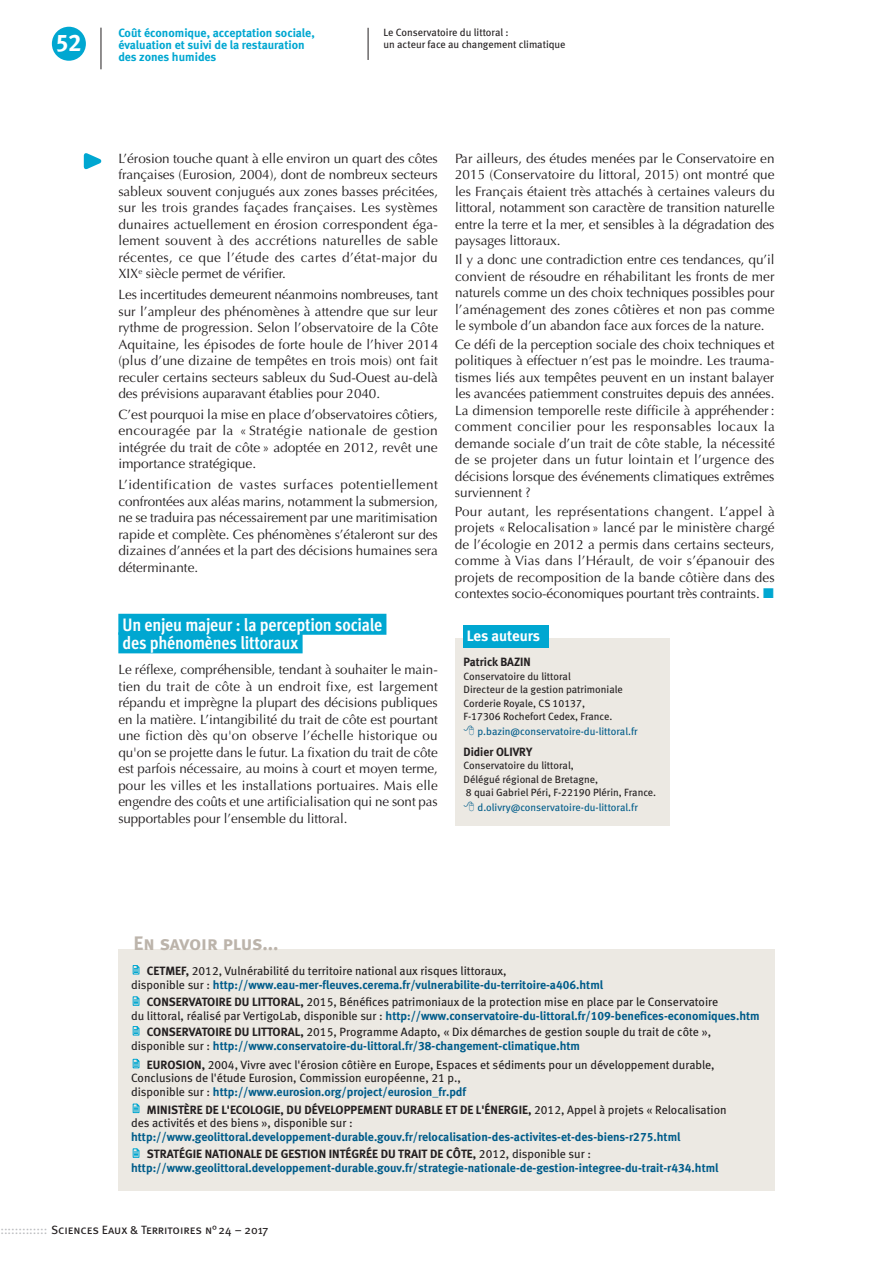
<style>
.page{position:relative;width:893px;height:1263px;background:#fff}
.page>*{position:absolute;margin:0;border:0;box-sizing:border-box;transform-origin:0 0}
.t1{font:24px "Meta Bold Caps Expert";color:#fff}
.t2{font:19.5px "Meta Bold LF Caps";letter-spacing:-.015em;color:#bcb4ab}
.t3{font:700 18px/18.6px "Meta Cond OT";letter-spacing:-.015em;color:#fff}
.t4{font:15px "Meta Bold LF";letter-spacing:-.005em;color:#fff}
.t5{font:13.5px/16.5px "Optima";letter-spacing:-.005em;color:#231f20;text-align:justify}
.t6{font:12px/17.7px "Meta Bold LF";color:#005c8a}
.t7{font:12px/13.5px "Meta Book LF";color:#231f20}
.t8{font:12px/17.7px "Meta Bold LF";color:#231f20}
.t9{font:700 12px/12px "Meta";color:#00a7d1}
.t10{font:12px "Meta Book Caps";letter-spacing:-.005em;color:#231f20}
.t11{font:10.5px/13.5px "Meta Book LF";color:#231f20}
.t12{font:10.5px "Meta Book LF";color:#005c8a}
.s1{font-family:"Meta Bold LF"}
.s2{font-family:"Meta Book LF";color:#231f20}
.s3{font-family:"Meta Book LF"}
.s4{color:#005c8a}
.s5{color:#231f20}
.s6{color:#bcbdc0}
</style>
<div class="page">
<svg style="left:83px;top:153px;width:19px;height:17px"></svg>
<hr style="left:368px;top:28px;width:1px;height:32px;background:#231f20">
<div style="left:118px;top:614px;width:268px;height:21px;background:#00a7d1"></div>
<div style="left:118px;top:632px;width:185px;height:21px;background:#00a7d1"></div>
<div style="left:118px;top:949px;width:657px;height:242px;background:#ece9e3"></div>
<svg style="left:133px;top:965px;width:7px;height:9px"></svg>
<svg style="left:133px;top:996px;width:7px;height:10px"></svg>
<svg style="left:133px;top:1026px;width:7px;height:9px"></svg>
<svg style="left:133px;top:1059px;width:7px;height:9px"></svg>
<svg style="left:133px;top:1103px;width:7px;height:10px"></svg>
<svg style="left:133px;top:1148px;width:7px;height:10px"></svg>
<div style="left:455px;top:638px;width:215px;height:188px;background:#ece9e3"></div>
<div style="left:463px;top:625px;width:85px;height:23px;background:#00a7d1"></div>
<div style="left:52px;top:27px;width:34px;height:34px;background:#00a7d1;border-radius:50%"></div>
<hr style="left:101px;top:28px;width:1px;height:41px;background:#231f20">
<h1 class="t1" style="left:56px;top:28px;width:27px">52</h1>
<p class="t9" style="left:118px;top:26px;width:198px">Coût économique, acceptation sociale, évaluation et suivi de la restauration des zones humides</p>
<p class="t11" style="left:384px;top:26px;width:184px;line-height:12px">Le Conservatoire du littoral :<br>un acteur face au changement climatique</p>
<p class="t5" style="left:118px;top:150px;width:321px">L’érosion touche quant à elle environ un quart des côtes françaises (Eurosion, 2004), dont de nombreux secteurs sableux souvent conjugués aux zones basses précitées, sur les trois grandes façades françaises. Les systèmes dunaires actuellement en érosion correspondent éga&shy;lement souvent à des accrétions naturelles de sable récentes, ce que l’étude des cartes d’état-major du XIX<sup>e</sup> siècle permet de vérifier.</p>
<p class="t5" style="left:118px;top:287px;width:321px">Les incertitudes demeurent néanmoins nombreuses, tant sur l’ampleur des phénomènes à attendre que sur leur rythme de progression. Selon l’observatoire de la Côte Aquitaine, les épisodes de forte houle de l’hiver 2014 (plus d’une dizaine de tempêtes en trois mois) ont fait reculer certains secteurs sableux du Sud-Ouest au-delà des prévisions auparavant établies pour 2040.</p>
<p class="t5" style="left:118px;top:406px;width:321px">C’est pourquoi la mise en place d’observatoires côtiers, encouragée par la « Stratégie nationale de gestion intégrée du trait de côte » adoptée en 2012, revêt une importance stratégique.</p>
<p class="t5" style="left:118px;top:477px;width:321px">L’identification de vastes surfaces potentiellement confrontées aux aléas marins, notamment la submersion, ne se traduira pas nécessairement par une maritimisation rapide et complète. Ces phénomènes s’étaleront sur des dizaines d’années et la part des décisions humaines sera déterminante.</p>
<h3 class="t3" style="left:123px;top:616px;width:261px">Un enjeu majeur : la perception sociale des phénomènes littoraux</h3>
<p class="t5" style="left:118px;top:662px;width:321px">Le réflexe, compréhensible, tendant à souhaiter le main&shy;tien du trait de côte à un endroit fixe, est largement répandu et imprègne la plupart des décisions publiques en la matière. L’intangibilité du trait de côte est pourtant une fiction dès qu'on observe l’échelle historique ou qu'on se projette dans le futur. La fixation du trait de côte est parfois nécessaire, au moins à court et moyen terme, pour les villes et les installations portuaires. Mais elle engendre des coûts et une artificialisation qui ne sont pas supportables pour l’ensemble du littoral.</p>
<p class="t5" style="left:455px;top:150px;width:321px">Par ailleurs, des études menées par le Conservatoire en 2015 (Conservatoire du littoral, 2015) ont montré que les Français étaient très attachés à certaines valeurs du littoral, notamment son caractère de transition naturelle entre la terre et la mer, et sensibles à la dégradation des paysages littoraux.</p>
<p class="t5" style="left:455px;top:251px;width:321px">Il y a donc une contradiction entre ces tendances, qu’il convient de résoudre en réhabilitant les fronts de mer naturels comme un des choix techniques possibles pour l’aménagement des zones côtières et non pas comme le symbole d’un abandon face aux forces de la nature.</p>
<p class="t5" style="left:455px;top:336px;width:321px">Ce défi de la perception sociale des choix techniques et politiques à effectuer n’est pas le moindre. Les trauma&shy;tismes liés aux tempêtes peuvent en un instant balayer les avancées patiemment construites depuis des années.<br>La dimension temporelle reste difficile à appréhender: comment concilier pour les responsables locaux la demande sociale d’un trait de côte stable, la nécessité de se projeter dans un futur lointain et l’urgence des décisions lorsque des événements climatiques extrêmes surviennent ?</p>
<p class="t5" style="left:455px;top:503px;width:321px">Pour autant, les représentations changent. L’appel à projets «Relocalisation» lancé par le ministère chargé de l’écologie en 2012 a permis dans certains secteurs, comme à Vias dans l’Hérault, de voir s’épanouir des projets de recomposition de la bande côtière dans des contextes socio-économiques pourtant très contraints.</p>
<p class="t4" style="left:467px;top:627px;width:75px">Les auteurs</p>
<p class="t8" style="left:463px;top:653px;width:69px">Patrick BAZIN</p>
<p class="t11" style="left:463px;top:669px;width:161px">Conservatoire du littoral<br>Directeur de la gestion patrimoniale<br>Corderie Royale, CS 10137,<br>F-17306 Rochefort Cedex, France.</p>
<p class="t12" style="left:478px;top:725px;width:162px">p.bazin@conservatoire-du-littoral.fr</p>
<p class="t8" style="left:463px;top:743px;width:70px">Didier OLIVRY</p>
<p class="t11" style="left:463px;top:759px;width:194px">Conservatoire du littoral,<br>Délégué régional de Bretagne,<br>8 quai Gabriel Péri, F-22190 Plérin, France.</p>
<p class="t12" style="left:478px;top:801px;width:162px">d.olivry@conservatoire-du-littoral.fr</p>
<h2 class="t2" style="left:134px;top:931px;width:146px">En savoir plus...</h2>
<p class="t7" style="left:147px;top:964px;width:361px"><span class="s1">CETMEF,</span> 2012, Vulnérabilité du territoire national aux risques littoraux,</p>
<p class="t6" style="left:131px;top:975px;width:474px"><span class="s2">disponible sur :</span> http://www.eau-mer-fleuves.cerema.fr/vulnerabilite-du-territoire-a406.html</p>
<p class="t7" style="left:147px;top:995px;width:573px"><span class="s1">CONSERVATOIRE DU LITTORAL,</span> 2015, Bénéfices patrimoniaux de la protection mise en place par le Conservatoire</p>
<p class="t6" style="left:131px;top:1007px;width:630px"><span class="s2">du littoral, réalisé par VertigoLab, disponible sur :</span> http://www.conservatoire-du-littoral.fr/109-benefices-economiques.htm</p>
<p class="t7" style="left:147px;top:1025px;width:566px"><span class="s1">CONSERVATOIRE DU LITTORAL,</span> 2015, Programme Adapto, « Dix démarches de gestion souple du trait de côte »,</p>
<p class="t6" style="left:131px;top:1036px;width:450px"><span class="s2">disponible sur :</span> http://www.conservatoire-du-littoral.fr/38-changement-climatique.htm</p>
<p class="t7" style="left:131px;top:1058px;width:585px;text-indent:16px"><span class="s1">EUROSION,</span> 2004, Vivre avec l'érosion côtière en Europe, Espaces et sédiments pour un développement durable,<br>Conclusions de l'étude Eurosion, Commission européenne, 21 p.,</p>
<p class="t8" style="left:147px;top:1083px;width:581px;text-indent:-16px"><span class="s3">disponible sur :</span> <span class="s4">http://www.eurosion.org/project/eurosion_fr.pdf<br></span>MINISTÈRE DE L'ECOLOGIE, DU DÉVELOPPEMENT DURABLE ET DE L'ÉNERGIE, <span class="s3">2012, Appel à projets « Relocalisation</span></p>
<p class="t7" style="left:131px;top:1116px;width:223px">des activités et des biens », disponible sur :</p>
<p class="t6" style="left:147px;top:1127px;width:535px;text-indent:-16px">http://www.geolittoral.developpement-durable.gouv.fr/relocalisation-des-activites-et-des-biens-r275.html<br><span class="s5">STRATÉGIE NATIONALE DE GESTION INTÉGRÉE DU TRAIT DE CÔTE,</span> <span class="s2">2012, disponible sur :</span></p>
<p class="t6" style="left:131px;top:1159px;width:589px">http://www.geolittoral.developpement-durable.gouv.fr/strategie-nationale-de-gestion-integree-du-trait-r434.html</p>
<p class="t10" style="left:0;top:1223px;width:269px"><span class="s6">:::::::::::::</span> Sciences Eaux &amp; Territoires n°24 – 2017</p>
</div>
